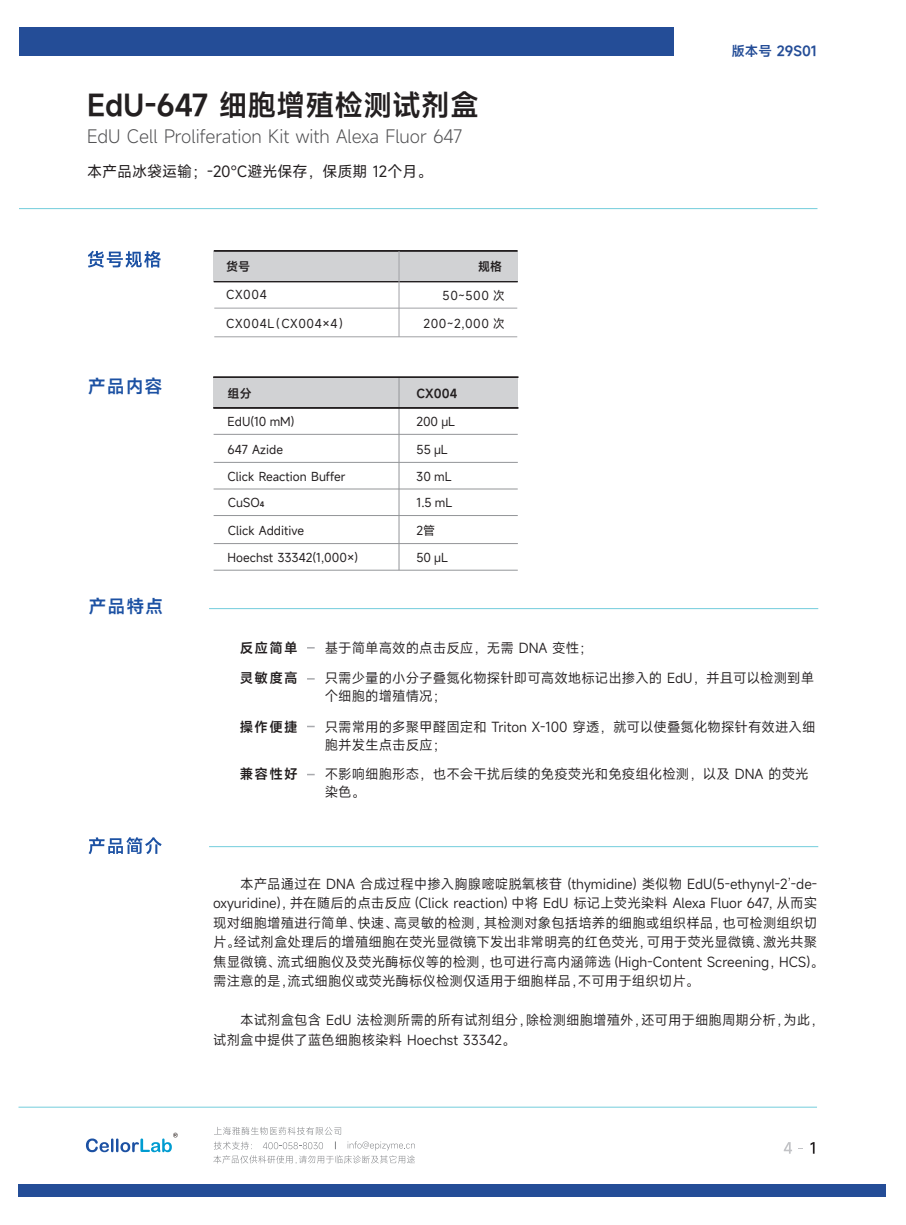
<style>
.page{position:relative;width:906px;height:1225px;background:#fff}
.page>*{position:absolute;margin:0;border:0;box-sizing:border-box;transform-origin:0 0}
.t1{font:600 28.95px "Mi Sans";color:#231f20}
.t2{font:300 18px "Mi Sans";color:#505052}
.t3{font:600 18px "Mi Sans";letter-spacing:.05em;color:#1c51a3}
.t4{font:15px "Mi Sans";color:#231f20}
.t5{font:13.5px/19.5px "Mi Sans";color:#231f20}
.t6{font:600 13.5px "Mi Sans";letter-spacing:.1em;color:#231f20}
.t7{font:600 13.5px "Mi Sans";color:#244d97}
.t8{font:12px "Mi Sans";color:#231f20}
.t9{font:12px "Mi Sans";letter-spacing:.05em;color:#231f20}
.t10{font:600 12px "Mi Sans";color:#231f20}
</style>
<div class="page">
<hr style="left:19px;top:208px;width:798px;height:1px;background:#73cddc">
<svg style="left:88px;top:251px;width:73px;height:17px"></svg>
<svg style="left:89px;top:837px;width:73px;height:17px"></svg>
<hr style="left:209px;top:846px;width:609px;height:1px;background:#73cddc">
<div style="left:19px;top:27px;width:654px;height:29px;background:#244d97"></div>
<div style="left:214px;top:251px;width:304px;height:31px;background:#d1d2d4"></div>
<div style="left:214px;top:250px;width:304px;height:1px;border:1px solid #231f20"></div>
<div style="left:214px;top:281px;width:304px;height:1px;border:1px solid #231f20"></div>
<hr style="left:399px;top:251px;width:1px;height:86px;background:#a0a1a5">
<hr style="left:214px;top:308px;width:303px;height:1px;background:#a0a1a5">
<hr style="left:214px;top:336px;width:303px;height:1px;background:#a0a1a5">
<div style="left:214px;top:377px;width:304px;height:31px;background:#d1d2d4"></div>
<hr style="left:399px;top:377px;width:1px;height:193px;background:#939598">
<div style="left:213px;top:377px;width:305px;height:1px;border:1px solid #231f20"></div>
<div style="left:213px;top:407px;width:305px;height:1px;border:1px solid #231f20"></div>
<hr style="left:214px;top:434px;width:304px;height:1px;background:#939598">
<hr style="left:214px;top:462px;width:304px;height:1px;background:#939598">
<hr style="left:214px;top:489px;width:304px;height:1px;background:#939598">
<hr style="left:214px;top:515px;width:304px;height:1px;background:#939598">
<hr style="left:214px;top:543px;width:304px;height:1px;background:#939598">
<hr style="left:214px;top:570px;width:304px;height:1px;background:#939598">
<hr style="left:209px;top:608px;width:609px;height:1px;background:#73cddc">
<svg style="left:307px;top:725px;width:8px;height:2px"></svg>
<hr style="left:19px;top:1106px;width:798px;height:1px;background:#73cddc">
<div style="left:19px;top:1184px;width:866px;height:13px;background:#244d97"></div>
<svg style="left:783px;top:1142px;width:9px;height:11px"></svg>
<svg style="left:810px;top:1142px;width:4px;height:11px"></svg>
<svg style="left:86px;top:1132px;width:92px;height:20px"></svg>
<svg style="left:214px;top:1127px;width:127px;height:8px"></svg>
<svg style="left:213px;top:1141px;width:202px;height:23px"></svg>
<h1 class="t1" style="left:87px;top:86px;width:393px">EdU-647 细胞增殖检测试剂盒</h1>
<h2 class="t2" style="left:87px;top:124px;width:377px">EdU Cell Proliferation Kit with Alexa Fluor 647</h2>
<p class="t4" style="left:87px;top:161px;width:347px">本产品冰袋运输；-20℃避光保存，保质期 12个月。</p>
<p class="t10" style="left:226px;top:259px;width:26px">货号</p>
<p class="t8" style="left:226px;top:287px;width:42px">CX004</p>
<p class="t10" style="left:478px;top:259px;width:26px">规格</p>
<p class="t8" style="left:442px;top:287px;width:64px">50~500 次</p>
<p class="t9" style="left:226px;top:315px;width:125px">CX004L（CX004×4）</p>
<p class="t8" style="left:423px;top:316px;width:83px">200~2,000 次</p>
<h2 class="t3" style="left:88px;top:374px;width:76px">产品内容</h2>
<p class="t10" style="left:228px;top:385px;width:26px">组分</p>
<p class="t10" style="left:416px;top:385px;width:42px">CX004</p>
<p class="t8" style="left:228px;top:413px;width:68px">EdU(10 mM)</p>
<p class="t8" style="left:228px;top:441px;width:57px">647 Azide</p>
<p class="t8" style="left:416px;top:413px;width:40px">200 µL</p>
<p class="t8" style="left:416px;top:441px;width:33px">55 µL</p>
<p class="t8" style="left:227px;top:468px;width:119px">Click Reaction Buffer</p>
<p class="t8" style="left:416px;top:468px;width:37px">30 mL</p>
<p class="t8" style="left:228px;top:494px;width:38px">CuSO4</p>
<p class="t8" style="left:228px;top:523px;width:78px">Click Additive</p>
<p class="t8" style="left:416px;top:494px;width:37px">1.5 mL</p>
<p class="t8" style="left:416px;top:523px;width:20px">2管</p>
<h2 class="t3" style="left:89px;top:594px;width:76px">产品特点</h2>
<p class="t8" style="left:227px;top:549px;width:132px">Hoechst 33342(1,000×)</p>
<p class="t8" style="left:416px;top:549px;width:33px">50 µL</p>
<p class="t7" style="left:731px;top:42px;width:87px">版本号 29S01</p>
<p class="t6" style="left:240px;top:639px;width:60px">反应简单</p>
<p class="t6" style="left:240px;top:669px;width:60px">灵敏度高</p>
<p class="t6" style="left:240px;top:717px;width:60px">操作便捷</p>
<p class="t6" style="left:240px;top:764px;width:60px">兼容性好</p>
<p class="t5" style="left:325px;top:638px;width:269px">基于简单高效的点击反应，无需 DNA 变性；</p>
<p class="t5" style="left:325px;top:669px;width:491px;line-height:18px">只需少量的小分子叠氮化物探针即可高效地标记出掺入的 EdU，并且可以检测到单个细胞的增殖情况；</p>
<p class="t5" style="left:325px;top:717px;width:492px;line-height:18px">只需常用的多聚甲醛固定和 Triton X-100 穿透，就可以使叠氮化物探针有效进入细胞并发生点击反应；</p>
<p class="t5" style="left:325px;top:764px;width:485px;line-height:18px">不影响细胞形态，也不会干扰后续的免疫荧光和免疫组化检测，以及 DNA 的荧光染色。</p>
<p class="t5" style="left:213px;top:874px;width:612px;text-indent:27px">本产品通过在 DNA 合成过程中掺入胸腺嘧啶脱氧核苷 (thymidine) 类似物 EdU(5-ethynyl-2’-de&shy;oxyuridine)，并在随后的点击反应 (Click reaction) 中将 EdU 标记上荧光染料 Alexa Fluor 647，从而实现对细胞增殖进行简单、快速、高灵敏的检测，其检测对象包括培养的细胞或组织样品，也可检测组织切片。经试剂盒处理后的增殖细胞在荧光显微镜下发出非常明亮的红色荧光，可用于荧光显微镜、激光共聚焦显微镜、流式细胞仪及荧光酶标仪等的检测，也可进行高内涵筛选 (High-Content Screening，HCS)。需注意的是，流式细胞仪或荧光酶标仪检测仅适用于细胞样品，不可用于组织切片。</p>
<p class="t5" style="left:213px;top:1010px;width:612px;text-indent:27px">本试剂盒包含 EdU 法检测所需的所有试剂组分，除检测细胞增殖外，还可用于细胞周期分析，为此，试剂盒中提供了蓝色细胞核染料 Hoechst 33342。</p>
</div>
